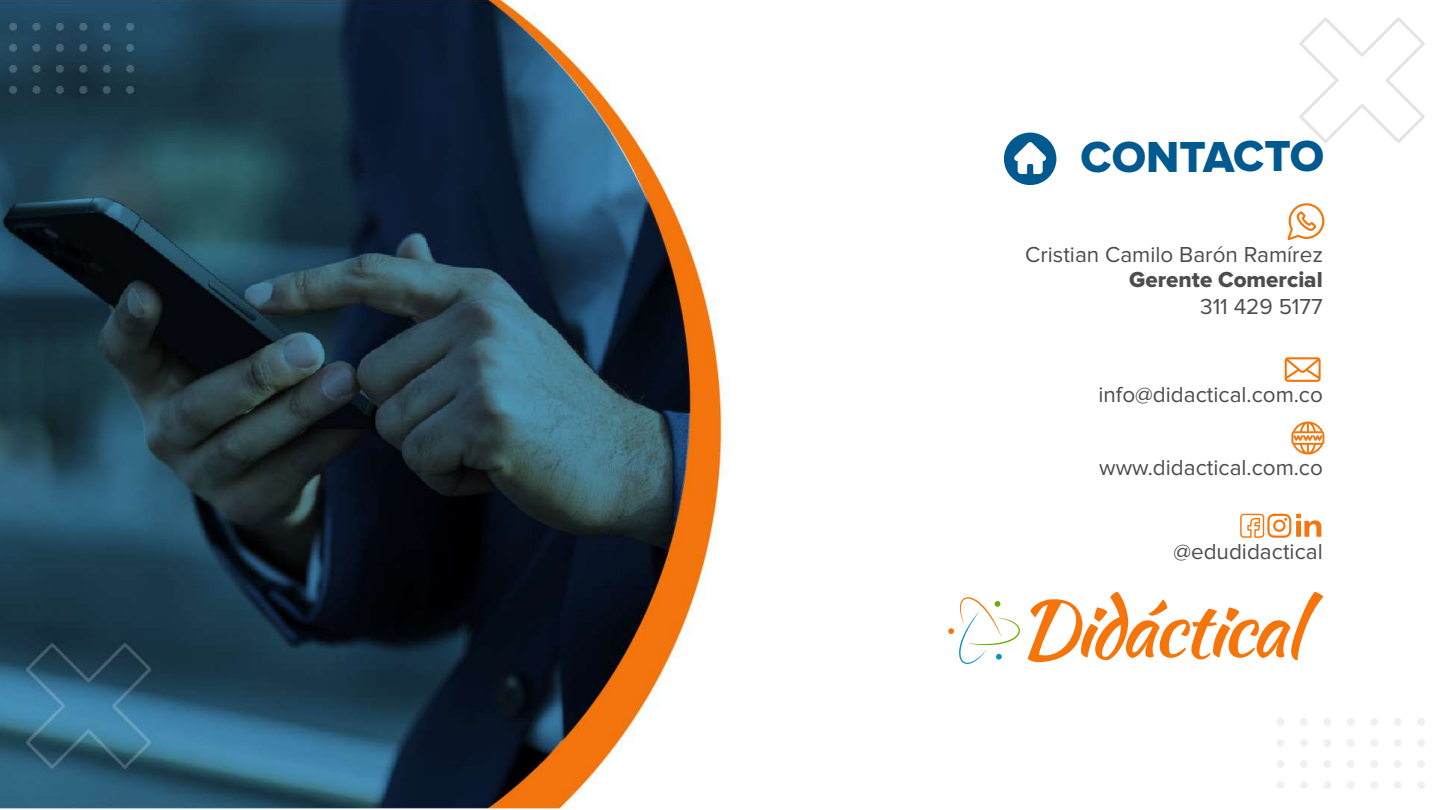
<style>
.page{position:relative;width:1440px;height:810px;background:#fff}
.page>*{position:absolute;margin:0;border:0;box-sizing:border-box;transform-origin:0 0}
.t1{font:45px "Proxima Nova Extrabld";color:#005a8f}
.t2{font:22.5px "Proxima Nova";color:#4d4d4d}
.t3{font:22.5px "Proxima Nova Extrabld";color:#4d4d4d}
</style>
<div class="page">
<svg style="left:1299px;top:17px;width:126px;height:126px"></svg>
<div style="left:1277px;top:718px;width:7px;height:8px;background:#f0f0f0;border-radius:50%"></div>
<div style="left:1300px;top:718px;width:8px;height:8px;background:#f0f0f0;border-radius:50%"></div>
<div style="left:1323px;top:718px;width:8px;height:8px;background:#f0f0f0;border-radius:50%"></div>
<div style="left:1347px;top:718px;width:8px;height:8px;background:#f0f0f0;border-radius:50%"></div>
<div style="left:1370px;top:718px;width:8px;height:8px;background:#f0f0f0;border-radius:50%"></div>
<div style="left:1394px;top:718px;width:8px;height:8px;background:#f0f0f0;border-radius:50%"></div>
<div style="left:1417px;top:718px;width:8px;height:8px;background:#f0f0f0;border-radius:50%"></div>
<div style="left:1277px;top:739px;width:7px;height:8px;background:#f0f0f0;border-radius:50%"></div>
<div style="left:1300px;top:739px;width:8px;height:8px;background:#f0f0f0;border-radius:50%"></div>
<div style="left:1323px;top:739px;width:8px;height:8px;background:#f0f0f0;border-radius:50%"></div>
<div style="left:1347px;top:739px;width:8px;height:8px;background:#f0f0f0;border-radius:50%"></div>
<div style="left:1370px;top:739px;width:8px;height:8px;background:#f0f0f0;border-radius:50%"></div>
<div style="left:1394px;top:739px;width:8px;height:8px;background:#f0f0f0;border-radius:50%"></div>
<div style="left:1417px;top:739px;width:8px;height:8px;background:#f0f0f0;border-radius:50%"></div>
<div style="left:1277px;top:760px;width:7px;height:8px;background:#f0f0f0;border-radius:50%"></div>
<div style="left:1300px;top:760px;width:8px;height:8px;background:#f0f0f0;border-radius:50%"></div>
<div style="left:1323px;top:760px;width:8px;height:8px;background:#f0f0f0;border-radius:50%"></div>
<div style="left:1347px;top:760px;width:8px;height:8px;background:#f0f0f0;border-radius:50%"></div>
<div style="left:1370px;top:760px;width:8px;height:8px;background:#f0f0f0;border-radius:50%"></div>
<div style="left:1394px;top:760px;width:8px;height:8px;background:#f0f0f0;border-radius:50%"></div>
<div style="left:1417px;top:760px;width:8px;height:8px;background:#f0f0f0;border-radius:50%"></div>
<div style="left:1277px;top:781px;width:7px;height:8px;background:#f0f0f0;border-radius:50%"></div>
<div style="left:1300px;top:781px;width:8px;height:8px;background:#f0f0f0;border-radius:50%"></div>
<div style="left:1323px;top:781px;width:8px;height:8px;background:#f0f0f0;border-radius:50%"></div>
<div style="left:1347px;top:781px;width:8px;height:8px;background:#f0f0f0;border-radius:50%"></div>
<div style="left:1370px;top:781px;width:8px;height:8px;background:#f0f0f0;border-radius:50%"></div>
<div style="left:1394px;top:781px;width:8px;height:8px;background:#f0f0f0;border-radius:50%"></div>
<div style="left:1417px;top:781px;width:8px;height:8px;background:#f0f0f0;border-radius:50%"></div>
<svg style="left:1285px;top:357px;width:36px;height:25px"></svg>
<svg style="left:1240px;top:514px;width:81px;height:24px"></svg>
<svg style="left:1291px;top:422px;width:33px;height:32px"></svg>
<svg style="left:1287px;top:203px;width:37px;height:37px"></svg>
<svg style="left:1028px;top:592px;width:295px;height:71px"></svg>
<svg style="left:948px;top:597px;width:72px;height:67px"></svg>
<div style="left:1004px;top:133px;width:52px;height:52px;background:#005a8f;border-radius:26px"></div>
<svg style="left:1014px;top:142px;width:32px;height:32px"></svg>
<img style="left:0;top:0;width:730px;height:809px">
<h1 class="t1" style="left:1081px;top:131px;width:245px">CONTACTO</h1>
<p class="t2" style="left:1025px;top:244px;width:299px">Cristian Camilo Barón Ramírez</p>
<p class="t3" style="left:1129px;top:267px;width:195px">Gerente Comercial</p>
<p class="t2" style="left:1200px;top:296px;width:124px">311 429 5177</p>
<p class="t2" style="left:1099px;top:384px;width:226px">info@didactical.com.co</p>
<p class="t2" style="left:1099px;top:457px;width:225px">www.didactical.com.co</p>
<p class="t2" style="left:1173px;top:541px;width:151px">@edudidactical</p>
</div>
